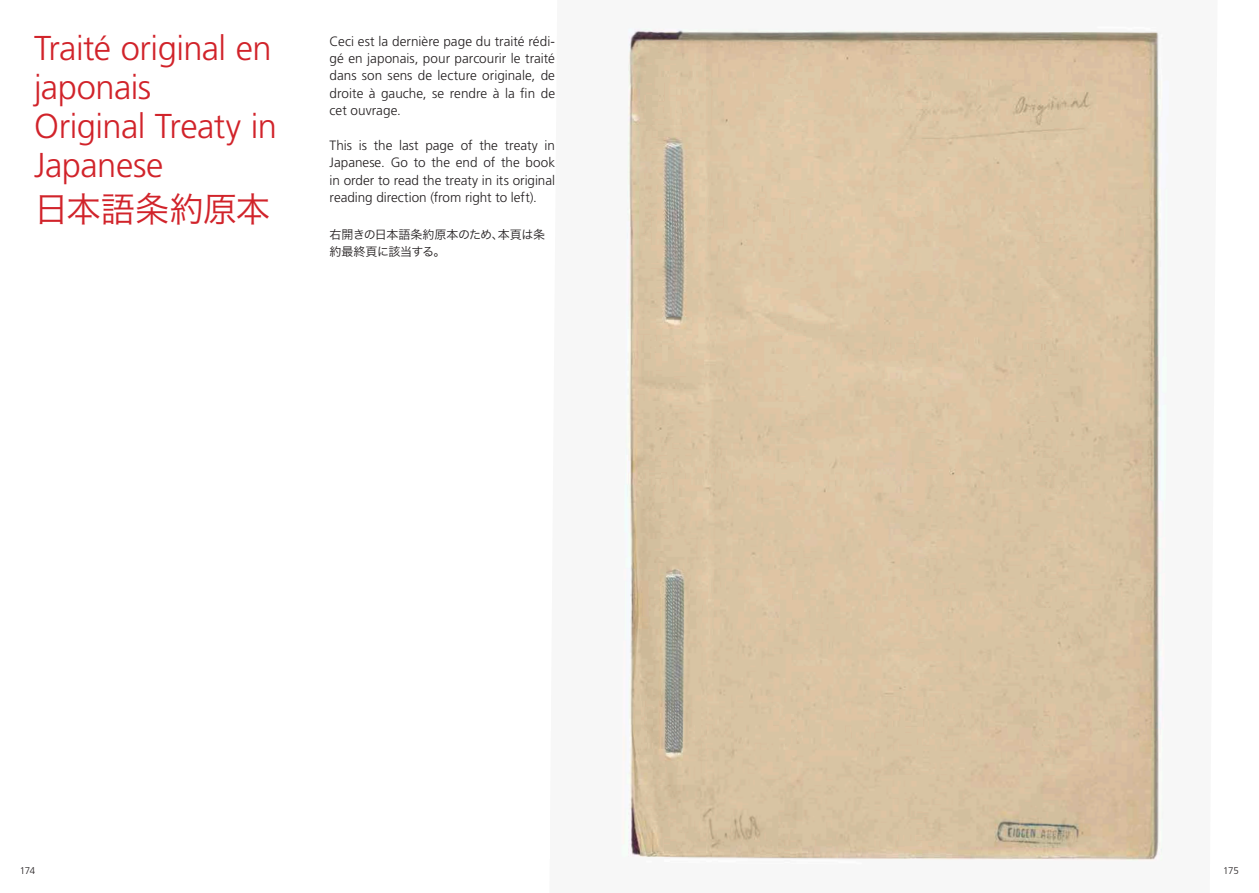
<style>
.page{position:relative;width:1259px;height:893px;background:#fff}
.page>*{position:absolute;margin:0;border:0;box-sizing:border-box;transform-origin:0 0}
.Titel_rot{font:300 34.5px/39px "Frutiger LT Pro";letter-spacing:-.015em;color:#d1232a}
.Titel_Japanisch_rot{font:34.5px "Hira Kaku Pro N W3";letter-spacing:-.025em;color:#d1232a}
._4_Lauftext_9pt_Fr{font:300 13.5px/17.4px "Frutiger LT Pro";color:#231f20;text-align:justify}
._4_Lauftext_9pt_En{font:300 13.5px/17.4px "Frutiger LT Pro";letter-spacing:-.005em;color:#231f20;text-align:justify}
._4_Lauftext_Jap_9_oh{font:12px/17px "Hira Kaku Pro N W3";letter-spacing:-.03em;color:#231f20}
.t1{font:300 9.75px "Frutiger LT Pro";letter-spacing:-.05em;color:#231f20}
</style>
<div class="page">
<img style="left:623px;top:28px;width:542px;height:833px">
<p class="Titel_rot" style="left:34px;top:29px;width:239px">Traité original en japonais</p>
<p class="Titel_rot" style="left:34px;top:107px;width:244px">Original Treaty in<br>Japanese</p>
<p class="Titel_Japanisch_rot" style="left:34px;top:179px;width:238px">日本語条約原本</p>
<p class="_4_Lauftext_9pt_Fr" style="left:330px;top:32px;width:227px">Ceci est la dernière page du traité rédi&shy;gé en japonais, pour parcourir le traité dans son sens de lecture originale, de droite à gauche, se rendre à la fin de cet ouvrage.</p>
<p class="_4_Lauftext_9pt_En" style="left:330px;top:137px;width:227px">This is the last page of the treaty in Japanese. Go to the end of the book in order to read the treaty in its original reading direction (from right to left).</p>
<p class="_4_Lauftext_Jap_9_oh" style="left:330px;top:226px;width:217px">右開きの日本語条約原本のため、本頁は条約最終頁に該当する。</p>
<p class="t1" style="left:20px;top:864px;width:17px">174</p>
<p class="t1" style="left:1223px;top:864px;width:17px">175</p>
</div>
